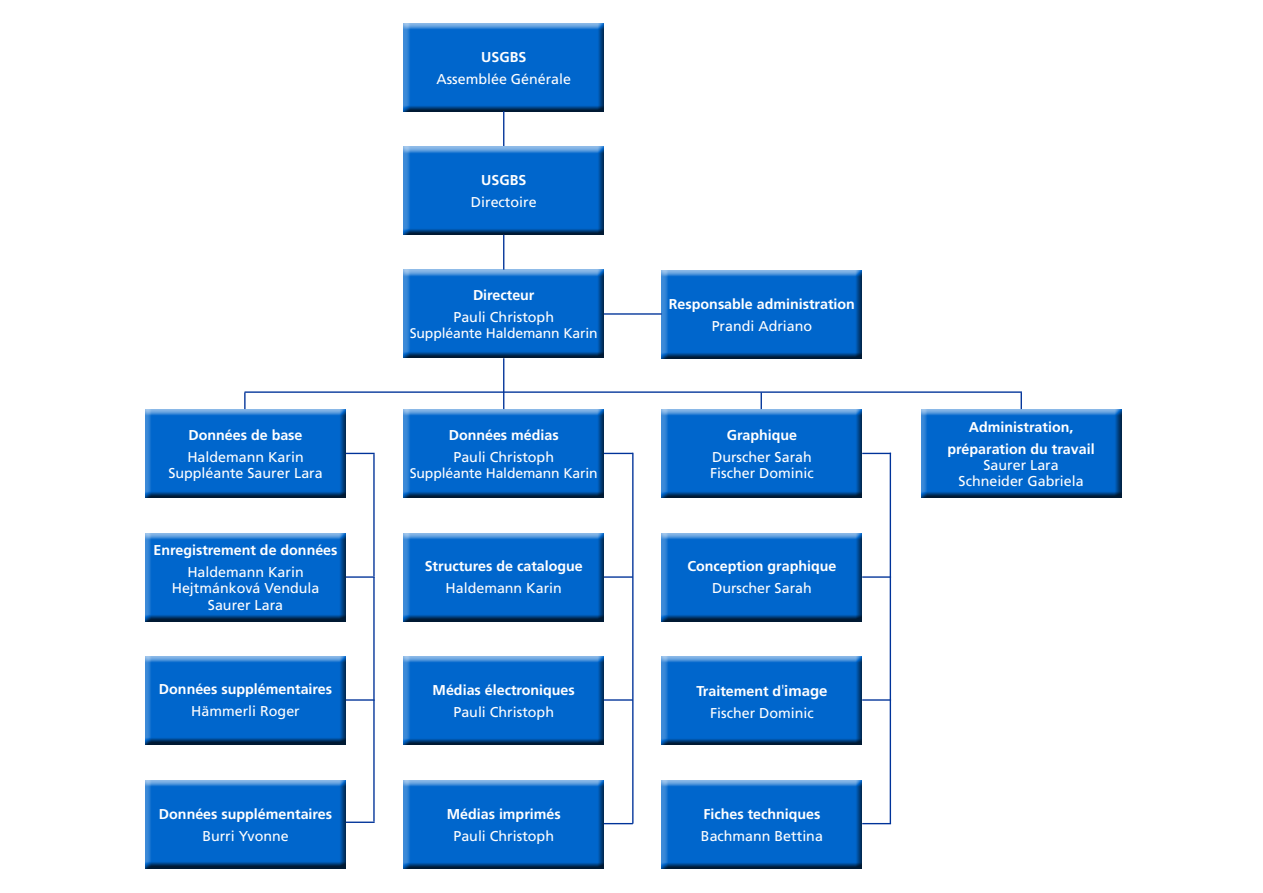
<style>
.page{position:relative;width:1263px;height:893px;background:#fff}
.page>*{position:absolute;margin:0;border:0;box-sizing:border-box;transform-origin:0 0}
.t1{font:14.25px/16.4px "Frutiger LT Com";color:#fff;text-align:center}
.t2{font:700 14.25px/21.9px "Frutiger LT Com";color:#fff;text-align:center}
.t3{font:13.95px "Frutiger LT Com";letter-spacing:-.01em;color:#fff}
.s1{font-weight:700}
.s2{font-family:"Messina Sans";font-weight:300}
.s3{font-weight:700;font-size:15px}
</style>
<div class="page">
<div style="left:660px;top:270px;width:209px;height:90px;background:#000;opacity:.75"></div>
<div style="left:920px;top:409px;width:202px;height:90px;background:#000;opacity:.75"></div>
<div style="left:144px;top:409px;width:203px;height:90px;background:#000;opacity:.75"></div>
<div style="left:144px;top:532px;width:208px;height:90px;background:#000;opacity:.75"></div>
<div style="left:144px;top:655px;width:203px;height:90px;background:#000;opacity:.75"></div>
<div style="left:402px;top:269px;width:209px;height:90px;background:#000;opacity:.75"></div>
<div style="left:402px;top:409px;width:209px;height:90px;background:#000;opacity:.75"></div>
<div style="left:402px;top:532px;width:203px;height:90px;background:#000;opacity:.75"></div>
<div style="left:402px;top:656px;width:203px;height:90px;background:#000;opacity:.75"></div>
<div style="left:402px;top:780px;width:203px;height:90px;background:#000;opacity:.75"></div>
<div style="left:402px;top:146px;width:203px;height:90px;background:#000;opacity:.75"></div>
<div style="left:402px;top:23px;width:203px;height:90px;background:#000;opacity:.75"></div>
<div style="left:660px;top:409px;width:203px;height:90px;background:#000;opacity:.75"></div>
<div style="left:660px;top:532px;width:203px;height:90px;background:#000;opacity:.75"></div>
<div style="left:660px;top:656px;width:203px;height:90px;background:#000;opacity:.75"></div>
<div style="left:660px;top:780px;width:203px;height:90px;background:#000;opacity:.75"></div>
<hr style="left:604px;top:313px;width:58px;height:2px;background:#039">
<hr style="left:503px;top:111px;width:1px;height:35px;background:#039">
<hr style="left:503px;top:235px;width:1px;height:35px;background:#039">
<hr style="left:503px;top:358px;width:1px;height:51px;background:#039">
<hr style="left:373px;top:454px;width:2px;height:122px;background:#039">
<hr style="left:373px;top:577px;width:2px;height:122px;background:#039">
<hr style="left:632px;top:453px;width:1px;height:371px;background:#039">
<hr style="left:890px;top:453px;width:1px;height:371px;background:#039">
<svg style="left:244px;top:393px;width:2px;height:16px"></svg>
<svg style="left:760px;top:393px;width:2px;height:16px"></svg>
<svg style="left:1020px;top:393px;width:2px;height:16px"></svg>
<svg style="left:346px;top:453px;width:29px;height:1px"></svg>
<svg style="left:604px;top:453px;width:28px;height:1px"></svg>
<svg style="left:862px;top:453px;width:28px;height:1px"></svg>
<hr style="left:604px;top:699px;width:29px;height:2px;background:#039">
<hr style="left:862px;top:699px;width:29px;height:2px;background:#039">
<hr style="left:346px;top:576px;width:29px;height:2px;background:#039">
<hr style="left:346px;top:699px;width:29px;height:2px;background:#039">
<hr style="left:604px;top:576px;width:29px;height:2px;background:#039">
<hr style="left:862px;top:576px;width:29px;height:2px;background:#039">
<hr style="left:244px;top:391px;width:778px;height:2px;background:#039">
<svg style="left:604px;top:823px;width:29px;height:1px"></svg>
<svg style="left:862px;top:823px;width:28px;height:1px"></svg>
<div style="left:144px;top:780px;width:203px;height:90px;background:#000;opacity:.75"></div>
<hr style="left:373px;top:699px;width:2px;height:123px;background:#039">
<svg style="left:346px;top:822px;width:29px;height:1px"></svg>
<p class="t2" style="left:189px;top:424px;width:116px">Données de base</p>
<p class="t1" style="left:168px;top:448px;width:156px">Haldemann Karin<br>Suppléante Saurer Lara</p>
<p class="t2" style="left:154px;top:539px;width:185px">Enregistrement de données</p>
<p class="t1" style="left:172px;top:564px;width:149px">Haldemann Karin<br>Hejtmánková Vendula<br>Saurer Lara</p>
<p class="t2" style="left:159px;top:678px;width:175px">Données supplémentaires</p>
<p class="t1" style="left:191px;top:703px;width:110px">Hämmerli Roger</p>
<p class="t2" style="left:159px;top:803px;width:175px">Données supplémentaires</p>
<p class="t1" style="left:202px;top:827px;width:88px">Burri Yvonne</p>
<p class="t2" style="left:481px;top:46px;width:47px">USGBS</p>
<p class="t1" style="left:436px;top:71px;width:136px">Assemblée Générale</p>
<p class="t2" style="left:481px;top:169px;width:47px">USGBS</p>
<p class="t1" style="left:471px;top:194px;width:67px">Directoire</p>
<p class="t2" style="left:473px;top:284px;width:63px">Directeur</p>
<p class="t1" style="left:453px;top:309px;width:102px">Pauli Christoph</p>
<p class="t3" style="left:410px;top:325px;width:189px">Suppléante Haldemann Karin</p>
<p class="t2" style="left:449px;top:424px;width:112px">Données médias</p>
<p class="t1" style="left:453px;top:448px;width:102px">Pauli Christoph</p>
<p class="t3" style="left:410px;top:465px;width:189px">Suppléante Haldemann Karin</p>
<p class="t2" style="left:425px;top:556px;width:160px">Structures de catalogue</p>
<p class="t1" style="left:445px;top:580px;width:118px">Haldemann Karin</p>
<p class="t2" style="left:433px;top:679px;width:144px">Médias électroniques</p>
<p class="t1" style="left:453px;top:704px;width:102px">Pauli Christoph</p>
<p class="t2" style="left:447px;top:803px;width:116px">Médias imprimés</p>
<p class="t1" style="left:453px;top:827px;width:102px">Pauli Christoph</p>
<p class="t2" style="left:669px;top:293px;width:188px">Responsable administration</p>
<p class="t1" style="left:712px;top:318px;width:102px">Prandi Adriano</p>
<p class="t2" style="left:727px;top:424px;width:72px">Graphique</p>
<p class="t1" style="left:710px;top:448px;width:105px;text-align:left">Durscher Sarah<br>Fischer Dominic</p>
<p class="t2" style="left:687px;top:556px;width:150px">Conception graphique</p>
<p class="t1" style="left:712px;top:580px;width:101px">Durscher Sarah</p>
<p class="t1" style="left:696px;top:681px;width:133px;line-height:21.9px"><span class="s1">Traitement d</span><span class="s2">'</span><span class="s3">image<br></span>Fischer Dominic</p>
<p class="t2" style="left:703px;top:803px;width:119px">Fiches techniques</p>
<p class="t1" style="left:701px;top:827px;width:123px">Bachmann Bettina</p>
<p class="t2" style="left:947px;top:416px;width:149px">Administration, préparation du travail</p>
<p class="t1" style="left:958px;top:457px;width:127px">Saurer Lara<br>Schneider Gabriela</p>
</div>
